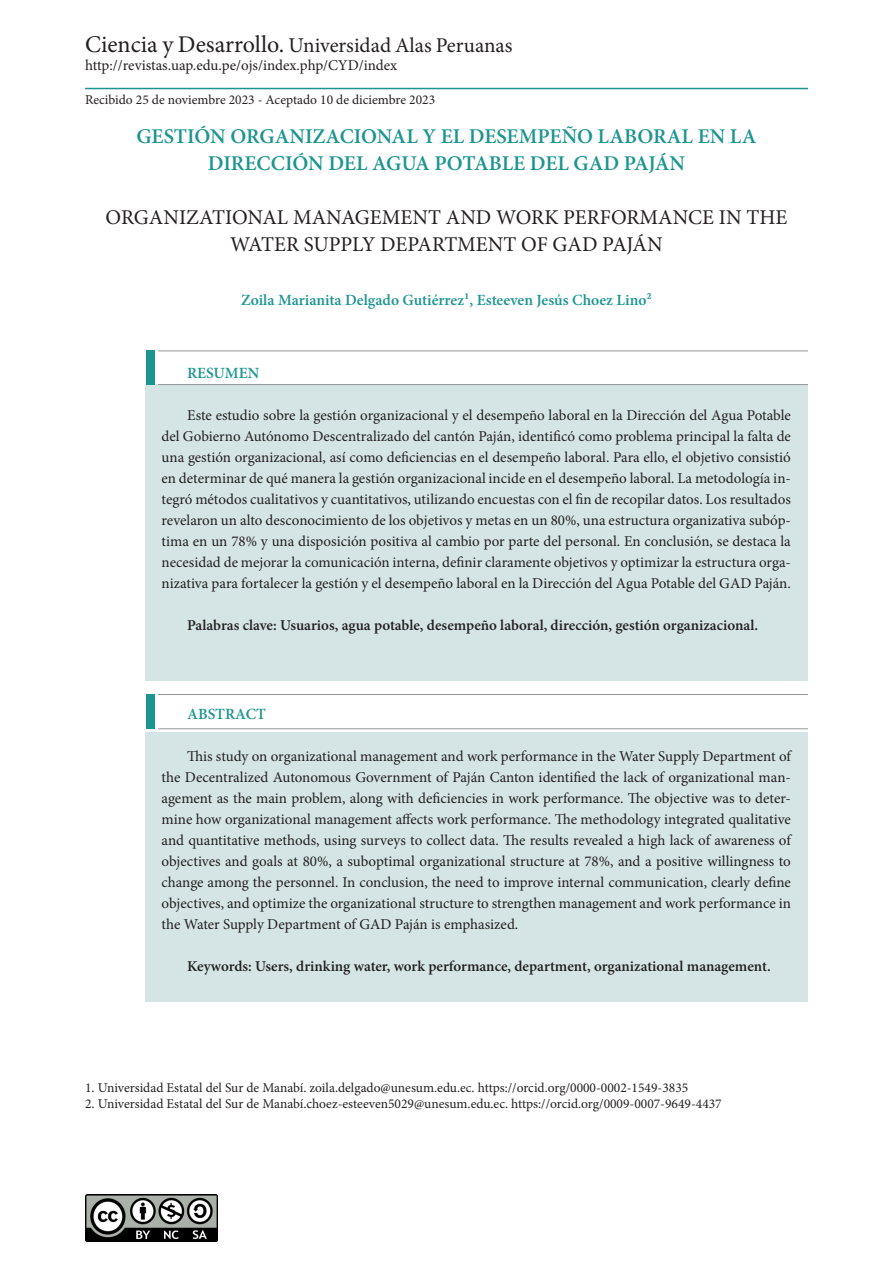
<style>
.page{position:relative;width:893px;height:1263px;background:#fff}
.page>*{position:absolute;margin:0;border:0;box-sizing:border-box;transform-origin:0 0}
.t1{font:21px/27px "Minion Pro";color:#231f20;text-align:center}
.t2{font:600 21px/27px "Minion Pro";color:#1c9590;text-align:center}
.Texto_de_bloque{font:600 15.6px "Minion Pro";color:#1c9590}
.t3{font:15px/21px "Minion Pro";color:#231f20;text-align:justify}
.t4{font:600 15px "Minion Pro";color:#231f20}
.t5{font:13.5px "Minion Pro";color:#231f20}
.s1{font-size:24px}
</style>
<div class="page">
<hr style="left:85px;top:88px;width:723px;height:1px;background:#1c9590">
<img style="left:85px;top:1195px;width:132px;height:46px">
<div style="left:146px;top:384px;width:662px;height:296px;background:#d5e5e5"></div>
<div style="left:146px;top:351px;width:8px;height:34px;background:#1c9590"></div>
<hr style="left:158px;top:351px;width:650px;height:1px;background:#939598">
<hr style="left:158px;top:384px;width:650px;height:1px;background:#939598">
<div style="left:146px;top:732px;width:662px;height:269px;background:#d5e5e5"></div>
<div style="left:146px;top:694px;width:8px;height:35px;background:#1c9590"></div>
<hr style="left:158px;top:694px;width:650px;height:1px;background:#939598">
<hr style="left:158px;top:728px;width:650px;height:1px;background:#939598">
<p class="t1" style="left:85px;top:31px;width:429px"><span class="s1">Ciencia y Desarrollo.</span> Universidad Alas Peruanas</p>
<p class="t3" style="left:85px;top:54px;width:314px">http://revistas.uap.edu.pe/ojs/index.php/CYD/index</p>
<p class="t5" style="left:85px;top:90px;width:352px">Recibido 25 de noviembre 2023 - Aceptado 10 de diciembre 2023</p>
<p class="t2" style="left:136px;top:122px;width:621px">GESTIÓN ORGANIZACIONAL Y EL DESEMPEÑO LABORAL EN LA<br>DIRECCIÓN DEL AGUA POTABLE DEL GAD PAJÁN</p>
<p class="t1" style="left:106px;top:204px;width:683px">ORGANIZATIONAL MANAGEMENT AND WORK PERFORMANCE IN THE<br>WATER SUPPLY DEPARTMENT OF GAD PAJÁN</p>
<p class="Texto_de_bloque" style="left:241px;top:289px;width:412px">Zoila Marianita Delgado Gutiérrez1, Esteeven Jesús Choez Lino2</p>
<p class="Texto_de_bloque" style="left:187px;top:362px;width:74px">RESUMEN</p>
<p class="t3" style="left:162px;top:405px;width:631px;text-indent:26px">Este estudio sobre la gestión organizacional y el desempeño laboral en la Dirección del Agua Potable del Gobierno Autónomo Descentralizado del cantón Paján, identificó como problema principal la falta de una gestión organizacional, así como deficiencias en el desempeño laboral. Para ello, el objetivo consistió en determinar de qué manera la gestión organizacional incide en el desempeño laboral. La metodología in&shy;tegró métodos cualitativos y cuantitativos, utilizando encuestas con el fin de recopilar datos. Los resultados revelaron un alto desconocimiento de los objetivos y metas en un 80%, una estructura organizativa subóp&shy;tima en un 78% y una disposición positiva al cambio por parte del personal. En conclusión, se destaca la necesidad de mejorar la comunicación interna, definir claramente objetivos y optimizar la estructura orga&shy;nizativa para fortalecer la gestión y el desempeño laboral en la Dirección del Agua Potable del GAD Paján.</p>
<p class="t4" style="left:187px;top:615px;width:572px">Palabras clave: Usuarios, agua potable, desempeño laboral, dirección, gestión organizacional.</p>
<p class="Texto_de_bloque" style="left:187px;top:703px;width:80px">ABSTRACT</p>
<p class="t3" style="left:162px;top:746px;width:631px;text-indent:26px">This study on organizational management and work performance in the Water Supply Department of the Decentralized Autonomous Government of Paján Canton identified the lack of organizational man&shy;agement as the main problem, along with deficiencies in work performance. The objective was to deter&shy;mine how organizational management affects work performance. The methodology integrated qualitative and quantitative methods, using surveys to collect data. The results revealed a high lack of awareness of objectives and goals at 80%, a suboptimal organizational structure at 78%, and a positive willingness to change among the personnel. In conclusion, the need to improve internal communication, clearly define objectives, and optimize the organizational structure to strengthen management and work performance in the Water Supply Department of GAD Paján is emphasized.</p>
<p class="t4" style="left:187px;top:956px;width:585px">Keywords: Users, drinking water, work performance, department, organizational management.</p>
<p class="t5" style="left:85px;top:1079px;width:605px">1. Universidad Estatal del Sur de Manabí. zoila.delgado@unesum.edu.ec. https://orcid.org/0000-0002-1549-3835</p>
<p class="t5" style="left:85px;top:1095px;width:638px">2. Universidad Estatal del Sur de Manabí.choez-esteeven5029@unesum.edu.ec. https://orcid.org/0009-0007-9649-4437</p>
</div>
